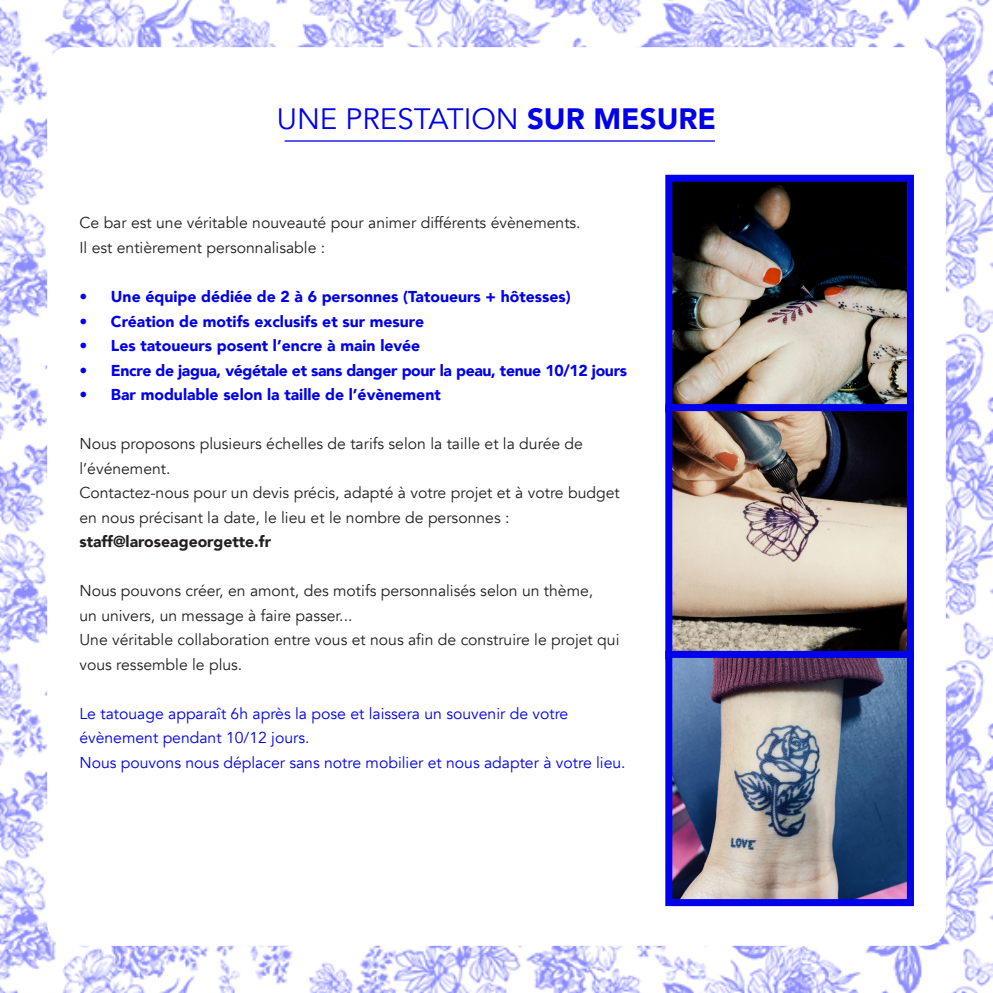
<style>
.page{position:relative;width:993px;height:993px;background:#fff}
.page>*{position:absolute;margin:0;border:0;box-sizing:border-box;transform-origin:0 0}
.t1{font:29.4px "Avenir";color:#0000eb}
.t2{font:15.75px/24.5px "Avenir";color:#231f20}
.t3{font:900 15.75px "Avenir";color:#0000eb}
.t4{font:15.75px "Avenir";color:#0000eb}
.t5{font:900 15.75px "Avenir";letter-spacing:-.02em;color:#0000eb}
.t6{font:900 15.75px "Avenir";color:#231f20}
.s1{font-weight:900}
</style>
<div class="page">
<img style="left:0;top:0;width:992px;height:992px">
<div style="left:47px;top:47px;width:898px;height:898px;background:#fff;border-radius:21px"></div>
<hr style="left:284px;top:140px;width:430px;height:2px;background:#0000eb">
<img style="left:673px;top:183px;width:232px;height:221px">
<div style="left:665px;top:175px;width:248px;height:237px;border:7px solid #0000eb"></div>
<img style="left:673px;top:412px;width:232px;height:238px">
<div style="left:665px;top:404px;width:248px;height:255px;border:7px solid #0000eb"></div>
<img style="left:673px;top:658px;width:232px;height:239px">
<div style="left:665px;top:650px;width:248px;height:255px;border:7px solid #0000eb"></div>
<p class="t1" style="left:277px;top:101px;width:440px">UNE PRESTATION <span class="s1">SUR MESURE</span></p>
<p class="t2" style="left:79px;top:211px;width:502px">Ce bar est une véritable nouveauté pour animer différents évènements.</p>
<p class="t2" style="left:79px;top:235px;width:247px">Il est entièrement personnalisable :</p>
<p class="t3" style="left:79px;top:283px;width:492px">• Une équipe dédiée de 2 à 6 personnes (Tatoueurs + hôtesses)</p>
<p class="t3" style="left:79px;top:307px;width:346px">• Création de motifs exclusifs et sur mesure</p>
<p class="t3" style="left:79px;top:332px;width:342px">• Les tatoueurs posent l’encre à main levée</p>
<p class="t5" style="left:79px;top:356px;width:549px">• Encre de jagua, végétale et sans danger pour la peau, tenue 10/12 jours</p>
<p class="t3" style="left:79px;top:381px;width:363px">• Bar modulable selon la taille de l’évènement</p>
<p class="t2" style="left:79px;top:431px;width:505px">Nous proposons plusieurs échelles de tarifs selon la taille et la durée de</p>
<p class="t2" style="left:79px;top:456px;width:93px">l’événement.</p>
<p class="t2" style="left:79px;top:480px;width:541px">Contactez-nous pour un devis précis, adapté à votre projet et à votre budget en nous précisant la date, le lieu et le nombre de personnes :</p>
<p class="t6" style="left:79px;top:528px;width:193px">staff@laroseageorgette.fr</p>
<p class="t2" style="left:79px;top:578px;width:515px">Nous pouvons créer, en amont, des motifs personnalisés selon un thème,</p>
<p class="t2" style="left:79px;top:603px;width:274px">un univers, un message à faire passer...</p>
<p class="t2" style="left:79px;top:627px;width:541px">Une véritable collaboration entre vous et nous afin de construire le projet qui vous ressemble le plus.</p>
<p class="t4" style="left:79px;top:703px;width:490px">Le tatouage apparaît 6h après la pose et laissera un souvenir de votre</p>
<p class="t4" style="left:79px;top:728px;width:231px">évènement pendant 10/12 jours.</p>
<p class="t4" style="left:79px;top:752px;width:547px">Nous pouvons nous déplacer sans notre mobilier et nous adapter à votre lieu.</p>
</div>
